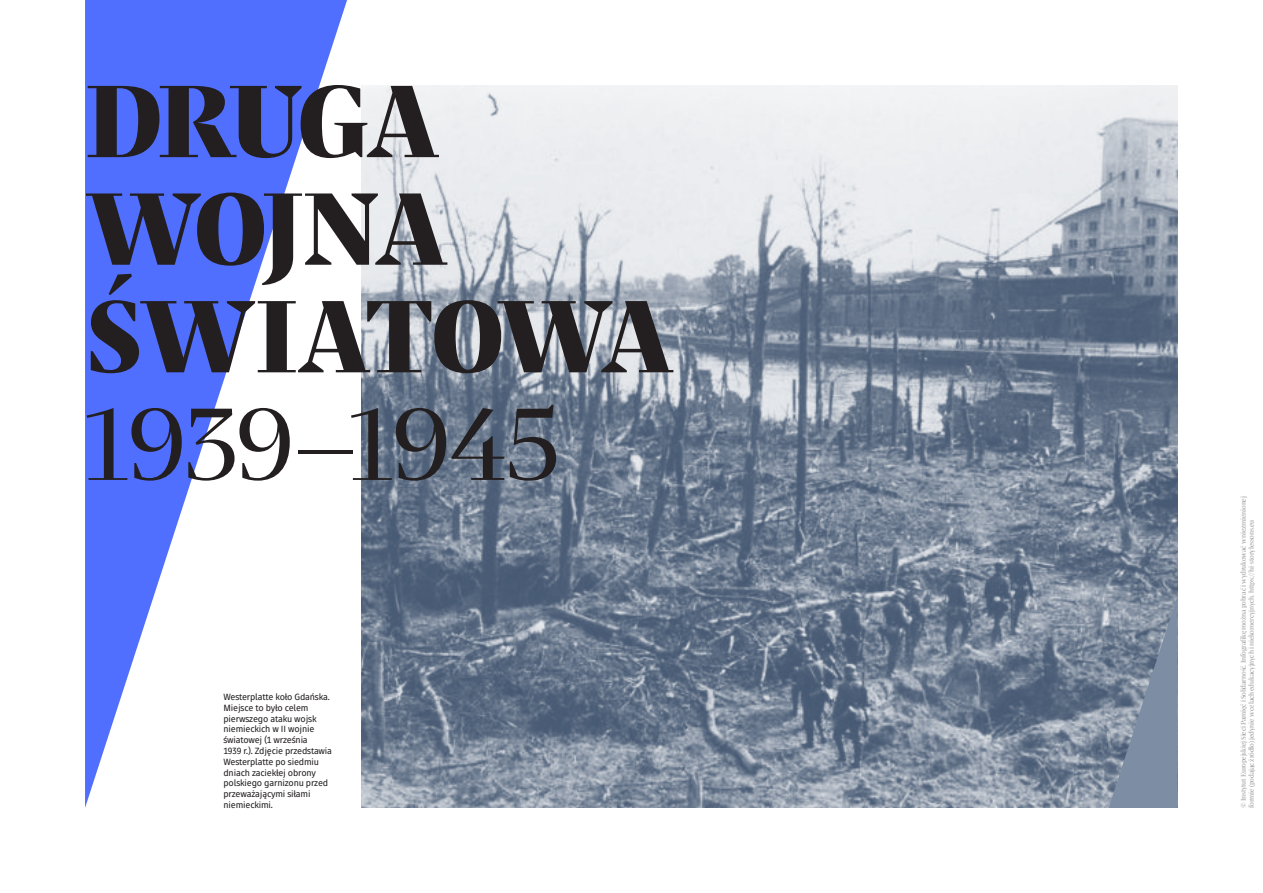
<style>
.page{position:relative;width:1263px;height:893px;background:#fff}
.page>*{position:absolute;margin:0;border:0;box-sizing:border-box;transform-origin:0 0}
.t1{font:800 101.85px/107.6px "Praho Pro";letter-spacing:-.045em;color:#231f20}
.t2{font:101.85px "Praho Pro";letter-spacing:-.02em;color:#231f20}
.t3{font:9px/10.8px "Fuse";letter-spacing:-.02em;color:#231f20}
.t4{font:6.75px/8.1px "Praho Pro";letter-spacing:-.025em;color:#939598}
</style>
<div class="page">
<img style="left:362px;top:86px;width:816px;height:722px">
<svg style="left:85px;top:0;width:262px;height:808px;fill:#5875ff"></svg>
<svg style="left:1109px;top:595px;width:69px;height:213px;background:#7e8ca0"></svg>
<h1 class="t1" style="left:86px;top:58px;width:589px">DRUGA<br>WOJNA<br>ŚWIATOWA</h1>
<h1 class="t2" style="left:86px;top:354px;width:476px">1939–1945</h1>
<p class="t3" style="left:223px;top:691px;width:110px">Westerplatte koło Gdańska.<br>Miejsce to było celem pierwszego ataku wojsk niemieckich w II wojnie światowej (1 września<br>1939 r.). Zdjęcie przedstawia<br>Westerplatte po siedmiu dniach zaciekłej obrony polskiego garnizonu przed przeważającymi siłami niemieckimi.</p>
<p class="t4" style="left:1239px;top:808px;width:313px;rotate:-90deg">© Instytut Europejskiej Sieci Pamięć i Solidarność. Infografikę można pobrać i wydrukować w niezmienionej formie (podając źródło) jedynie w celach edukacyjnych i niekomercyjnych. https://hi-storylessons.eu</p>
</div>
